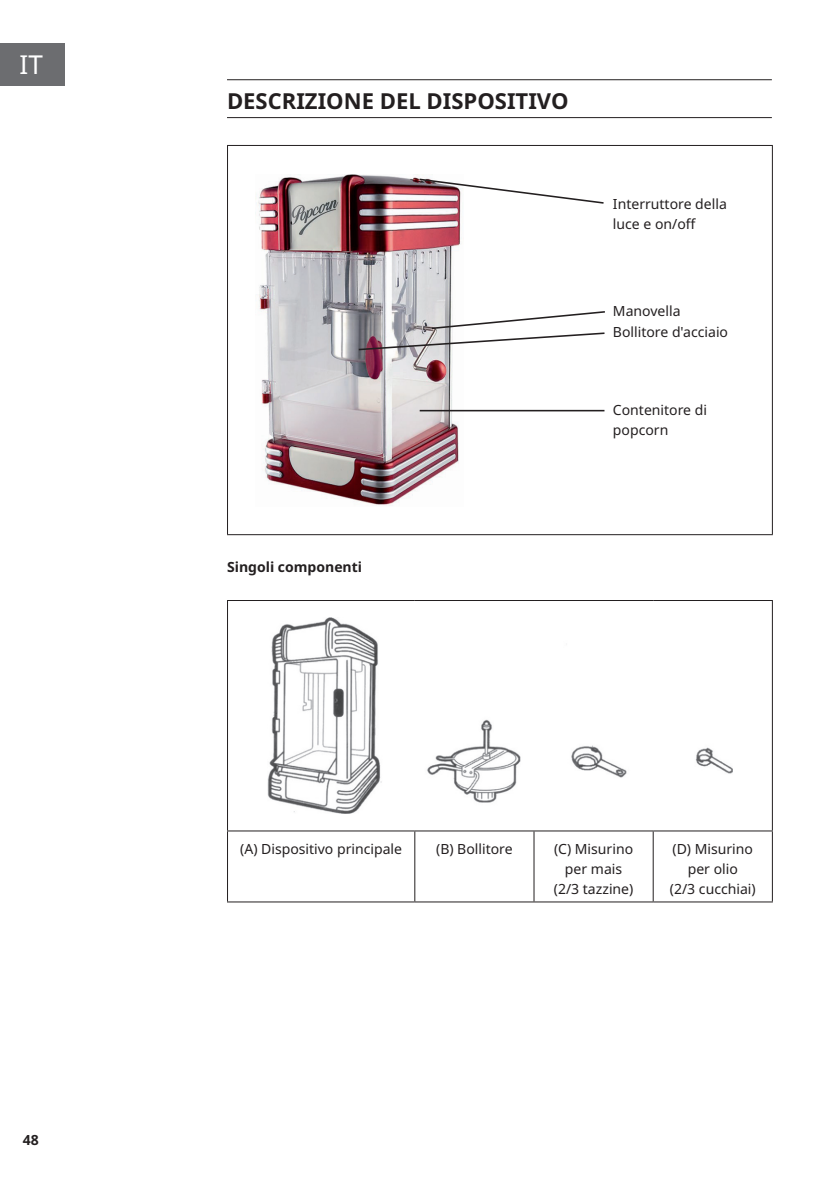
<style>
.page{position:relative;width:840px;height:1191px;background:#fff}
.page>*{position:absolute;margin:0;border:0;box-sizing:border-box;transform-origin:0 0}
.t1{font:26px "Noto Sans";color:#fff}
.t2{font:700 22px "Noto Sans";color:#231f20}
.t3{font:14px/20px "Noto Sans";color:#231f20}
.t4{font:700 14px "Noto Sans";color:#231f20}
</style>
<div class="page">
<div style="left:0;top:43px;width:65px;height:42px;background:#6c6d70"></div>
<hr style="left:227px;top:79px;width:544px;height:1px;background:#231f20">
<hr style="left:227px;top:117px;width:544px;height:1px;background:#231f20">
<hr style="left:227px;top:145px;width:545px;height:1px;background:#231f20">
<hr style="left:227px;top:146px;width:1px;height:388px;background:#231f20">
<hr style="left:771px;top:146px;width:1px;height:388px;background:#231f20">
<hr style="left:227px;top:534px;width:545px;height:1px;background:#231f20">
<img style="left:256px;top:174px;width:207px;height:332px">
<svg style="left:417px;top:178px;width:187px;height:27px"></svg>
<svg style="left:357px;top:310px;width:248px;height:41px"></svg>
<hr style="left:419px;top:410px;width:185px;height:1px;background:#231f20">
<hr style="left:227px;top:600px;width:187px;height:1px;background:#231f20">
<hr style="left:227px;top:601px;width:1px;height:229px;background:#231f20">
<hr style="left:414px;top:600px;width:119px;height:1px;background:#231f20">
<hr style="left:533px;top:600px;width:119px;height:1px;background:#231f20">
<hr style="left:652px;top:600px;width:120px;height:1px;background:#231f20">
<hr style="left:771px;top:601px;width:1px;height:229px;background:#231f20">
<hr style="left:227px;top:830px;width:187px;height:1px;background:#231f20">
<hr style="left:227px;top:831px;width:1px;height:70px;background:#231f20">
<hr style="left:414px;top:830px;width:119px;height:1px;background:#231f20">
<hr style="left:414px;top:831px;width:1px;height:70px;background:#231f20">
<hr style="left:533px;top:830px;width:119px;height:1px;background:#231f20">
<hr style="left:533px;top:831px;width:1px;height:70px;background:#231f20">
<hr style="left:652px;top:830px;width:120px;height:1px;background:#231f20">
<hr style="left:652px;top:831px;width:1px;height:70px;background:#231f20">
<hr style="left:771px;top:831px;width:1px;height:70px;background:#231f20">
<hr style="left:227px;top:901px;width:187px;height:1px;background:#231f20">
<hr style="left:414px;top:901px;width:119px;height:1px;background:#231f20">
<hr style="left:533px;top:901px;width:119px;height:1px;background:#231f20">
<hr style="left:652px;top:901px;width:120px;height:1px;background:#231f20">
<img style="left:267px;top:617px;width:465px;height:197px">
<h1 class="t1" style="left:20px;top:46px;width:25px">IT</h1>
<p class="t4" style="left:23px;top:1130px;width:18px">48</p>
<h2 class="t2" style="left:227px;top:85px;width:343px">DESCRIZIONE DEL DISPOSITIVO</h2>
<p class="t3" style="left:612px;top:194px;width:115px">Interruttore della luce e on/off</p>
<p class="t3" style="left:612px;top:300px;width:117px;line-height:21.2px">Manovella<br>Bollitore d'acciaio</p>
<p class="t3" style="left:612px;top:400px;width:95px">Contenitore di popcorn</p>
<p class="t4" style="left:227px;top:557px;width:137px">Singoli componenti</p>
<p class="t3" style="left:240px;top:839px;width:163px">(A) Dispositivo principale</p>
<p class="t3" style="left:436px;top:839px;width:78px">(B) Bollitore</p>
<p class="t3" style="left:553px;top:839px;width:81px;text-align:center">(C) Misurino per mais (2/3 tazzine)</p>
<p class="t3" style="left:669px;top:839px;width:87px;text-align:center">(D) Misurino per olio<br>(2/3 cucchiai)</p>
</div>
